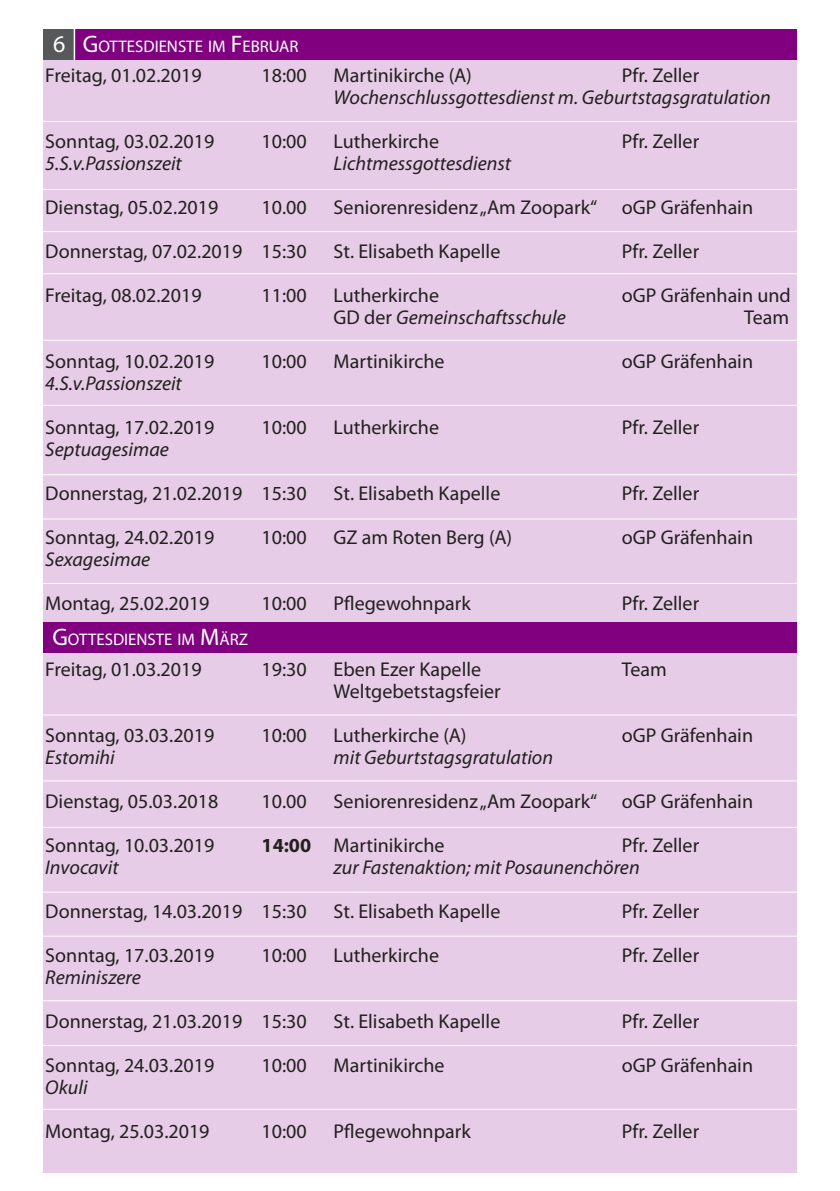
<style>
.page{position:relative;width:840px;height:1191px;background:#fff}
.page>*{position:absolute;margin:0;border:0;box-sizing:border-box;transform-origin:0 0}
.t1{font:20px "Myriad Pro";color:#231f20}
.t2{font:italic 20px "Myriad Pro";color:#231f20}
.t3{font:16.8px "Myriad Pro";color:#fff}
.s1{font-size:24px}
.s2{font-style:normal}
.s3{font-weight:700}
</style>
<div class="page">
<div style="left:43px;top:30px;width:753px;height:1142px;background:#e6cce6"></div>
<div style="left:74px;top:29px;width:722px;height:30px;background:#800080"></div>
<div style="left:43px;top:29px;width:31px;height:30px;background:#57585a"></div>
<hr style="left:74px;top:28px;width:1px;height:32px;background:#fff">
<div style="left:43px;top:622px;width:753px;height:31px;background:#800080"></div>
<hr style="left:38px;top:231px;width:764px;height:1px;background:#fff">
<hr style="left:32px;top:1045px;width:780px;height:1px;background:#fff">
<hr style="left:35px;top:121px;width:769px;height:1px;background:#fff">
<hr style="left:35px;top:273px;width:767px;height:1px;background:#fff">
<hr style="left:32px;top:340px;width:770px;height:1px;background:#fff">
<hr style="left:35px;top:189px;width:767px;height:1px;background:#fff">
<hr style="left:32px;top:405px;width:770px;height:1px;background:#fff">
<hr style="left:38px;top:583px;width:764px;height:1px;background:#fff">
<hr style="left:38px;top:474px;width:769px;height:1px;background:#fff">
<hr style="left:25px;top:935px;width:782px;height:1px;background:#fff">
<hr style="left:25px;top:518px;width:777px;height:1px;background:#fff">
<hr style="left:37px;top:891px;width:776px;height:1px;background:#fff">
<hr style="left:37px;top:780px;width:770px;height:1px;background:#fff">
<hr style="left:38px;top:1000px;width:769px;height:1px;background:#fff">
<hr style="left:28px;top:714px;width:775px;height:1px;background:#fff">
<hr style="left:37px;top:827px;width:770px;height:1px;background:#fff">
<hr style="left:30px;top:1108px;width:780px;height:1px;background:#fff">
<p class="t3" style="left:43px;top:36px;width:256px"><sup>S</sup><span class="s1">6 G</span>OTTESDIENSTE IM <span class="s1">F</span>EBRUAR</p>
<p class="t1" style="left:45px;top:63px;width:158px">Freitag, 01.02.2019</p>
<p class="t1" style="left:261px;top:63px;width:47px">18:00</p>
<p class="t1" style="left:333px;top:63px;width:140px">Martinikirche (A)</p>
<p class="t1" style="left:621px;top:63px;width:79px">Pfr. Zeller</p>
<p class="t2" style="left:333px;top:85px;width:438px">Wochenschlussgottesdienst m. Geburtstagsgratulation</p>
<p class="t1" style="left:45px;top:129px;width:170px">Sonntag, 03.02.2019</p>
<p class="t1" style="left:261px;top:129px;width:47px">10:00</p>
<p class="t1" style="left:333px;top:129px;width:107px">Lutherkirche</p>
<p class="t1" style="left:621px;top:129px;width:79px">Pfr. Zeller</p>
<p class="t2" style="left:45px;top:151px;width:138px">5.S.v.Passionszeit</p>
<p class="t2" style="left:333px;top:151px;width:179px">Lichtmessgottesdienst</p>
<p class="t1" style="left:45px;top:195px;width:174px">Dienstag, 05.02.2019</p>
<p class="t1" style="left:261px;top:195px;width:47px">10.00</p>
<p class="t1" style="left:333px;top:195px;width:420px">Seniorenresidenz „Am Zoopark“ oGP Gräfenhain</p>
<p class="t1" style="left:45px;top:239px;width:263px">Donnerstag, 07.02.2019 15:30</p>
<p class="t1" style="left:333px;top:239px;width:168px">St. Elisabeth Kapelle</p>
<p class="t1" style="left:621px;top:239px;width:79px">Pfr. Zeller</p>
<p class="t1" style="left:45px;top:283px;width:158px">Freitag, 08.02.2019</p>
<p class="t1" style="left:261px;top:283px;width:47px">11:00</p>
<p class="t1" style="left:333px;top:283px;width:107px">Lutherkirche</p>
<p class="t1" style="left:621px;top:283px;width:170px">oGP Gräfenhain und</p>
<p class="t2" style="left:333px;top:305px;width:233px"><span class="s2">GD der</span> Gemeinschaftsschule</p>
<p class="t1" style="left:743px;top:305px;width:46px">Team</p>
<p class="t1" style="left:45px;top:349px;width:170px">Sonntag, 10.02.2019</p>
<p class="t1" style="left:261px;top:349px;width:47px">10:00</p>
<p class="t1" style="left:333px;top:349px;width:112px">Martinikirche</p>
<p class="t1" style="left:621px;top:349px;width:132px">oGP Gräfenhain</p>
<p class="t2" style="left:45px;top:371px;width:138px">4.S.v.Passionszeit</p>
<p class="t1" style="left:45px;top:415px;width:170px">Sonntag, 17.02.2019</p>
<p class="t1" style="left:261px;top:415px;width:47px">10:00</p>
<p class="t1" style="left:333px;top:415px;width:107px">Lutherkirche</p>
<p class="t1" style="left:621px;top:415px;width:79px">Pfr. Zeller</p>
<p class="t2" style="left:45px;top:437px;width:125px">Septuagesimae</p>
<p class="t1" style="left:45px;top:481px;width:263px">Donnerstag, 21.02.2019 15:30</p>
<p class="t1" style="left:333px;top:481px;width:168px">St. Elisabeth Kapelle</p>
<p class="t1" style="left:621px;top:481px;width:79px">Pfr. Zeller</p>
<p class="t1" style="left:45px;top:525px;width:170px">Sonntag, 24.02.2019</p>
<p class="t1" style="left:261px;top:525px;width:47px">10:00</p>
<p class="t1" style="left:333px;top:525px;width:180px">GZ am Roten Berg (A)</p>
<p class="t1" style="left:621px;top:525px;width:132px">oGP Gräfenhain</p>
<p class="t2" style="left:45px;top:547px;width:106px">Sexagesimae</p>
<p class="t1" style="left:45px;top:591px;width:166px">Montag, 25.02.2019</p>
<p class="t1" style="left:261px;top:591px;width:47px">10:00</p>
<p class="t1" style="left:333px;top:591px;width:139px">Pflegewohnpark</p>
<p class="t1" style="left:621px;top:591px;width:79px">Pfr. Zeller</p>
<p class="t3" style="left:52px;top:629px;width:197px"><span class="s1">G</span>OTTESDIENSTE IM <span class="s1">M</span>ÄRZ</p>
<p class="t1" style="left:45px;top:657px;width:158px">Freitag, 01.03.2019</p>
<p class="t1" style="left:261px;top:657px;width:47px">19:30</p>
<p class="t1" style="left:333px;top:657px;width:149px">Eben Ezer Kapelle</p>
<p class="t1" style="left:621px;top:657px;width:46px">Team</p>
<p class="t1" style="left:333px;top:679px;width:168px">Weltgebetstagsfeier</p>
<p class="t1" style="left:45px;top:723px;width:170px">Sonntag, 03.03.2019</p>
<p class="t1" style="left:261px;top:723px;width:47px">10:00</p>
<p class="t1" style="left:333px;top:723px;width:134px">Lutherkirche (A)</p>
<p class="t1" style="left:621px;top:723px;width:132px">oGP Gräfenhain</p>
<p class="t2" style="left:45px;top:745px;width:71px">Estomihi</p>
<p class="t2" style="left:333px;top:745px;width:221px">mit Geburtstagsgratulation</p>
<p class="t1" style="left:45px;top:789px;width:174px">Dienstag, 05.03.2018</p>
<p class="t1" style="left:261px;top:789px;width:47px">10.00</p>
<p class="t1" style="left:333px;top:789px;width:420px">Seniorenresidenz „Am Zoopark“ oGP Gräfenhain</p>
<p class="t1" style="left:45px;top:833px;width:170px">Sonntag, 10.03.2019</p>
<p class="t1" style="left:261px;top:833px;width:184px"><span class="s3">14:00</span> Martinikirche</p>
<p class="t1" style="left:621px;top:833px;width:79px">Pfr. Zeller</p>
<p class="t2" style="left:45px;top:855px;width:75px">Invocavit</p>
<p class="t2" style="left:333px;top:855px;width:307px">zur Fastenaktion; mit Posaunenchören</p>
<p class="t1" style="left:45px;top:899px;width:263px">Donnerstag, 14.03.2019 15:30</p>
<p class="t1" style="left:333px;top:899px;width:168px">St. Elisabeth Kapelle</p>
<p class="t1" style="left:621px;top:899px;width:79px">Pfr. Zeller</p>
<p class="t1" style="left:45px;top:943px;width:170px">Sonntag, 17.03.2019</p>
<p class="t1" style="left:261px;top:943px;width:47px">10:00</p>
<p class="t1" style="left:333px;top:943px;width:107px">Lutherkirche</p>
<p class="t1" style="left:621px;top:943px;width:79px">Pfr. Zeller</p>
<p class="t2" style="left:45px;top:965px;width:97px">Reminiszere</p>
<p class="t1" style="left:45px;top:1009px;width:263px">Donnerstag, 21.03.2019 15:30</p>
<p class="t1" style="left:333px;top:1009px;width:168px">St. Elisabeth Kapelle</p>
<p class="t1" style="left:621px;top:1009px;width:79px">Pfr. Zeller</p>
<p class="t1" style="left:45px;top:1053px;width:170px">Sonntag, 24.03.2019</p>
<p class="t1" style="left:261px;top:1053px;width:47px">10:00</p>
<p class="t1" style="left:333px;top:1053px;width:112px">Martinikirche</p>
<p class="t1" style="left:621px;top:1053px;width:132px">oGP Gräfenhain</p>
<p class="t2" style="left:45px;top:1075px;width:44px">Okuli</p>
<p class="t1" style="left:45px;top:1119px;width:166px">Montag, 25.03.2019</p>
<p class="t1" style="left:261px;top:1119px;width:47px">10:00</p>
<p class="t1" style="left:333px;top:1119px;width:139px">Pflegewohnpark</p>
<p class="t1" style="left:621px;top:1119px;width:79px">Pfr. Zeller</p>
</div>
